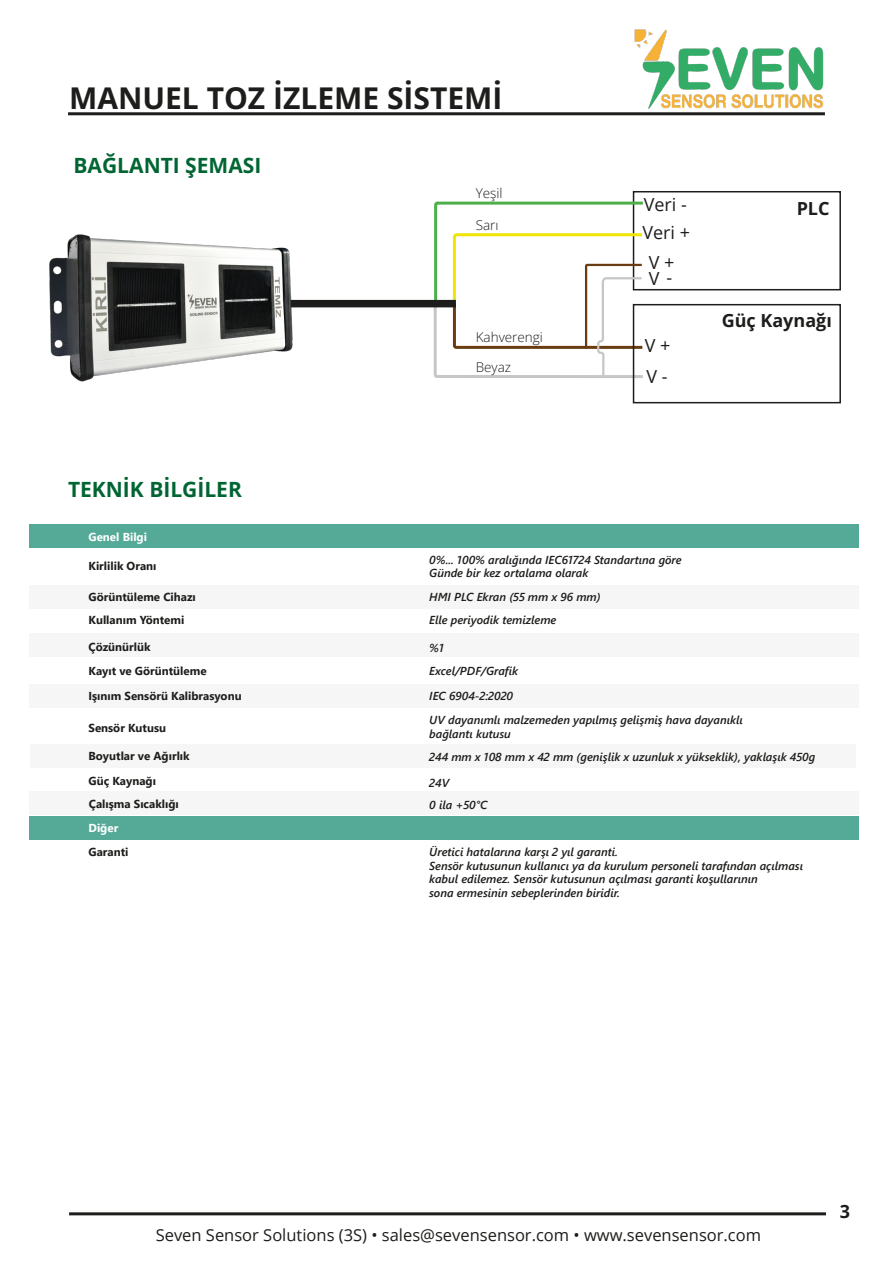
<style>
.page{position:relative;width:893px;height:1263px;background:#fff}
.page>*{position:absolute;margin:0;border:0;box-sizing:border-box;transform-origin:0 0}
.t1{font:700 30px "Open Sans";color:#1d1d1b}
.t2{font:700 21px "Open Sans";color:#006533}
.t3{font:18px/15.8px "Open Sans";color:#1d1d1b}
.t4{font:700 18px "Open Sans";color:#1d1d1b}
.t5{font:16.5px "Open Sans";color:#1d1d1b}
.t6{font:300 13.5px "Open Sans";color:#1d1d1b}
.t7{font:italic 600 11.55px/13.8px "Segoe UI";color:#1d1d1b}
.t8{font:700 11.55px/23.2px "Segoe UI";color:#1d1d1b}
.t9{font:700 11.55px "Segoe UI";color:#fff}
</style>
<div class="page">
<div style="left:633px;top:191px;width:208px;height:99px;border:2px solid #1d1d1b"></div>
<div style="left:29px;top:633px;width:830px;height:24px;background:#f6f6f6"></div>
<div style="left:29px;top:684px;width:830px;height:23px;background:#f6f6f6"></div>
<img style="left:646px;top:30px;width:179px;height:86px">
<hr style="left:68px;top:112px;width:757px;height:3px;background:#1d1d1b">
<hr style="left:69px;top:1212px;width:757px;height:3px;background:#1d1d1b">
<img style="left:49px;top:234px;width:314px;height:148px">
<div style="left:633px;top:304px;width:208px;height:99px;border:2px solid #1d1d1b"></div>
<div style="left:291px;top:300px;width:165px;height:7px;background:#1d1d1b"></div>
<div style="left:29px;top:524px;width:830px;height:24px;background:#55a997"></div>
<div style="left:29px;top:816px;width:830px;height:23px;background:#55a997"></div>
<div style="left:29px;top:585px;width:830px;height:23px;background:#f6f6f6"></div>
<div style="left:29px;top:791px;width:830px;height:24px;background:#f6f6f6"></div>
<div style="left:30px;top:744px;width:825px;height:24px;background:#f6f6f6"></div>
<svg style="left:432px;top:29px;width:214px;height:351px"></svg>
<h1 class="t1" style="left:69px;top:77px;width:435px">MANUEL TOZ İZLEME SİSTEMİ</h1>
<h2 class="t2" style="left:74px;top:150px;width:189px">BAĞLANTI ŞEMASI</h2>
<p class="t6" style="left:476px;top:184px;width:28px">Yeşil</p>
<p class="t6" style="left:476px;top:216px;width:24px">Sarı</p>
<p class="t6" style="left:476px;top:328px;width:69px">Kahverengi</p>
<p class="t6" style="left:476px;top:358px;width:37px">Beyaz</p>
<h3 class="t3" style="left:644px;top:196px;width:45px">Veri -</h3>
<h3 class="t3" style="left:642px;top:225px;width:49px">Veri +</h3>
<h3 class="t3" style="left:649px;top:254px;width:27px">V +<br>V -</h3>
<h3 class="t3" style="left:645px;top:330px;width:27px;line-height:30.8px">V +<br>V -</h3>
<h3 class="t4" style="left:797px;top:196px;width:34px">PLC</h3>
<h3 class="t4" style="left:722px;top:308px;width:112px">Güç Kaynağı</h3>
<h2 class="t2" style="left:68px;top:474px;width:175px">TEKNİK BİLGİLER</h2>
<p class="t9" style="left:89px;top:526px;width:60px">Genel Bilgi</p>
<p class="t8" style="left:89px;top:553px;width:69px">Kirlilik Oranı</p>
<p class="t8" style="left:89px;top:584px;width:109px">Görüntüleme Cihazı<br>Kullanım Yöntemi</p>
<p class="t8" style="left:89px;top:633px;width:120px;line-height:24.5px">Çözünürlük<br>Kayıt ve Görüntüleme</p>
<p class="t7" style="left:429px;top:551px;width:254px">0%... 100% aralığında IEC61724 Standartına göre<br>Günde bir kez ortalama olarak</p>
<p class="t7" style="left:429px;top:583px;width:173px;line-height:23.2px">HMI PLC Ekran (55 mm x 96 mm)<br>Elle periyodik temizleme</p>
<p class="t7" style="left:429px;top:639px;width:16px">%1</p>
<p class="t7" style="left:429px;top:662px;width:90px">Excel/PDF/Grafik</p>
<p class="t8" style="left:89px;top:683px;width:155px">Işınım Sensörü Kalibrasyonu</p>
<p class="t7" style="left:429px;top:687px;width:85px">IEC 6904-2:2020</p>
<p class="t8" style="left:89px;top:715px;width:79px">Sensör Kutusu</p>
<p class="t8" style="left:89px;top:744px;width:103px">Boyutlar ve Ağırlık</p>
<p class="t7" style="left:429px;top:712px;width:315px">UV dayanımlı malzemeden yapılmış gelişmiş hava dayanıklı bağlantı kutusu</p>
<p class="t7" style="left:429px;top:748px;width:387px">244 mm x 108 mm x 42 mm (genişlik x uzunluk x yükseklik), yaklaşık 450g</p>
<p class="t8" style="left:89px;top:769px;width:69px">Güç Kaynağı</p>
<p class="t7" style="left:429px;top:774px;width:21px">24V</p>
<p class="t8" style="left:89px;top:791px;width:92px">Çalışma Sıcaklığı</p>
<p class="t7" style="left:429px;top:796px;width:60px">0 ila +50°C</p>
<p class="t9" style="left:89px;top:817px;width:31px">Diğer</p>
<p class="t8" style="left:89px;top:839px;width:41px">Garanti</p>
<p class="t7" style="left:429px;top:843px;width:375px">Üretici hatalarına karşı 2 yıl garanti.<br>Sensör kutusunun kullanıcı ya da kurulum personeli tarafından açılması kabul edilemez. Sensör kutusunun açılması garanti koşullarının<br>sona ermesinin sebeplerinden biridir.</p>
<h3 class="t5" style="left:156px;top:1223px;width:607px">Seven Sensor Solutions (3S) • sales@sevensensor.com • www.sevensensor.com</h3>
<h3 class="t4" style="left:840px;top:1199px;width:12px">3</h3>
</div>
